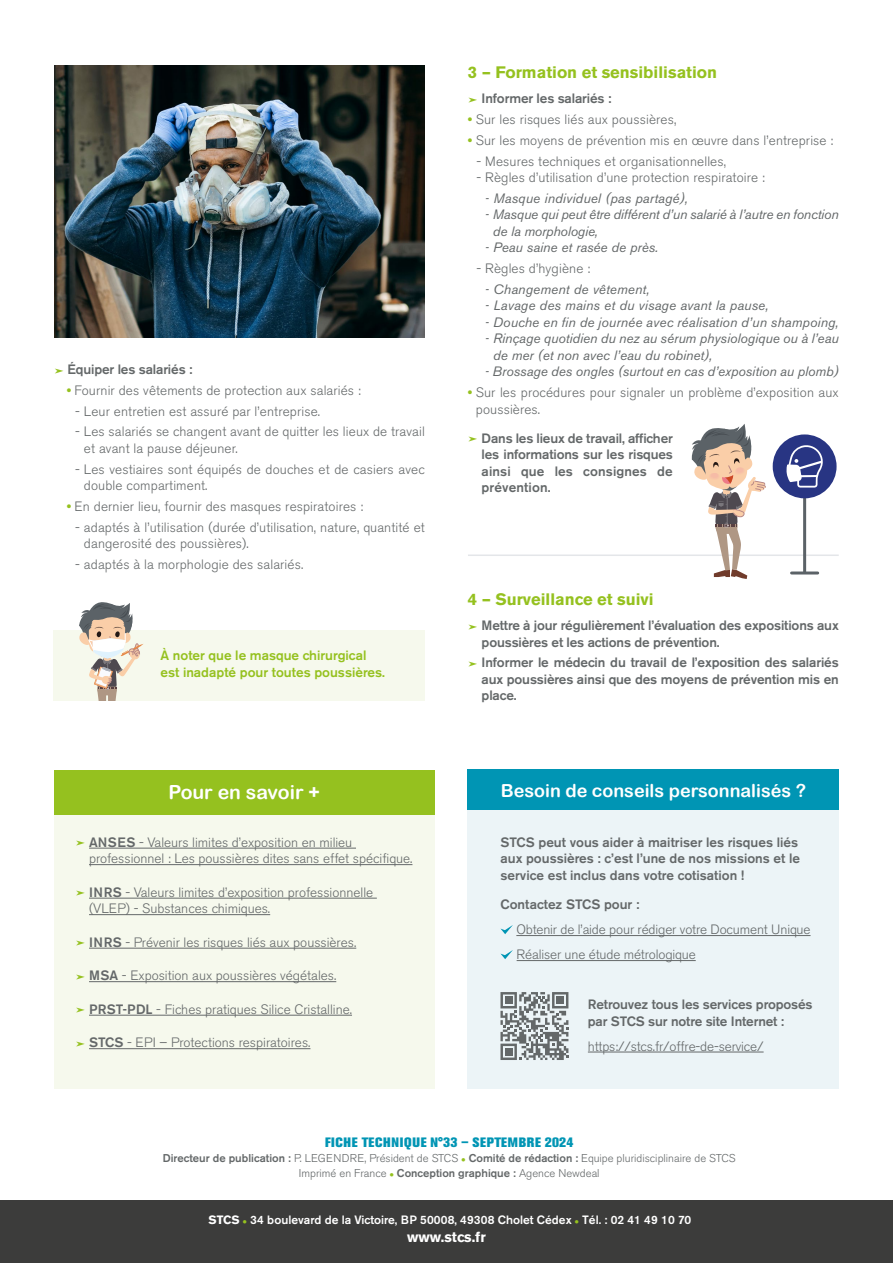
<style>
.page{position:relative;width:893px;height:1263px;background:#fff}
.page>*{position:absolute;margin:0;border:0;box-sizing:border-box;transform-origin:0 0}
.t1{font:19.5px "Arial Rounded MT Bold";color:#fff}
.t2{font:18px "Arial Rounded MT Bold";color:#fff}
.t3{font:700 16.5px "Akzidenz Grotesk BE";color:#95c11f}
.t4{font:700 14.4px "Akzidenz Grotesk BE";color:#fff}
.t5{font:300 13.5px/16.5px "Akzidenz Grotesk BE";letter-spacing:.01em;color:#646869}
.t6{font:500 13.5px/16.5px "Akzidenz Grotesk BE";letter-spacing:-.01em;color:#646869}
.t7{font:italic 13.5px/16.5px "Akzidenz Grotesk BE";color:#646869}
.t8{font:300 13.5px/25px "Akzidenz Grotesk BE";letter-spacing:-.01em;color:#646869}
.t9{font:500 13.5px/16.2px "Akzidenz Grotesk BE";color:#95c11f}
.t10{font:800 13.5px "Akzidenz Grotesk BE";letter-spacing:.05em;color:#0095b4}
.t11{font:500 12px "Akzidenz Grotesk BE";color:#fff}
.t12{font:300 11.25px/15px "Akzidenz Grotesk BE";color:#646869;text-align:center}
.s1{font-family:"Arrows";font-weight:400;color:#95c11f}
.s2{font-weight:500;color:#95c11f}
.s3{font-weight:500}
.s4{font-weight:500;font-size:12px;color:#95c11f}
.s5{font-weight:700}
.s6{color:#95c11f}
</style>
<div class="page">
<img style="left:54px;top:66px;width:371px;height:271px">
<div style="left:0;top:1200px;width:893px;height:63px;background:#3c3c3b"></div>
<div style="left:54px;top:814px;width:380px;height:275px;background:#f6f9ed"></div>
<div style="left:54px;top:770px;width:380px;height:44px;background:#95c11f"></div>
<hr style="left:89px;top:848px;width:267px;height:1px;background:#646869">
<hr style="left:89px;top:864px;width:323px;height:1px;background:#646869">
<hr style="left:89px;top:898px;width:288px;height:1px;background:#646869">
<hr style="left:89px;top:914px;width:181px;height:1px;background:#646869">
<hr style="left:89px;top:948px;width:267px;height:1px;background:#646869">
<hr style="left:89px;top:981px;width:247px;height:1px;background:#646869">
<hr style="left:89px;top:1015px;width:263px;height:1px;background:#646869">
<hr style="left:89px;top:1048px;width:221px;height:1px;background:#646869">
<div style="left:468px;top:810px;width:371px;height:279px;background:#ecf4f7"></div>
<div style="left:468px;top:770px;width:371px;height:40px;background:#0095b4"></div>
<hr style="left:516px;top:935px;width:294px;height:1px;background:#646869">
<hr style="left:517px;top:960px;width:179px;height:1px;background:#646869">
<svg style="left:500px;top:925px;width:13px;height:9px"></svg>
<svg style="left:500px;top:950px;width:13px;height:9px"></svg>
<hr style="left:588px;top:1052px;width:176px;height:1px;background:#646869">
<hr style="left:468px;top:554px;width:371px;height:2px;background:#e4e6e9">
<svg style="left:690px;top:424px;width:76px;height:155px"></svg>
<hr style="left:803px;top:479px;width:3px;height:93px;background:#5b6267">
<hr style="left:791px;top:571px;width:27px;height:3px;background:#5b6267">
<div style="left:773px;top:434px;width:64px;height:64px;background:#283583;border-radius:50%"></div>
<svg style="left:786px;top:445px;width:37px;height:43px"></svg>
<div style="left:54px;top:630px;width:371px;height:70px;background:#f6f9ed"></div>
<svg style="left:79px;top:602px;width:64px;height:98px"></svg>
<svg style="left:500px;top:992px;width:68px;height:68px"></svg>
<div style="left:505px;top:997px;width:7px;height:7px;background:#646869"></div>
<div style="left:557px;top:997px;width:7px;height:7px;background:#646869"></div>
<div style="left:505px;top:1048px;width:7px;height:7px;background:#646869"></div>
<p class="t6" style="left:54px;top:361px;width:140px"><span class="s1">a</span> Équiper les salariés :</p>
<p class="t5" style="left:67px;top:382px;width:296px"><span class="s2">•</span> Fournir des vêtements de protection aux salariés :</p>
<p class="t5" style="left:75px;top:403px;width:246px">- Leur entretien est assuré par l’entreprise.</p>
<p class="t5" style="left:84px;top:424px;width:342px;text-indent:-9px">- Les salariés se changent avant de quitter les lieux de travail et avant la pause déjeuner.</p>
<p class="t5" style="left:84px;top:461px;width:342px;text-indent:-9px">- Les vestiaires sont équipés de douches et de casiers avec double compartiment.</p>
<p class="t5" style="left:67px;top:498px;width:298px"><span class="s2">•</span> En dernier lieu, fournir des masques respiratoires :</p>
<p class="t5" style="left:84px;top:519px;width:342px;text-indent:-9px">- adaptés à l’utilisation (durée d’utilisation, nature, quantité et dangerosité des poussières).</p>
<p class="t5" style="left:75px;top:556px;width:230px">- adaptés à la morphologie des salariés.</p>
<p class="t9" style="left:161px;top:647px;width:226px">À noter que le masque chirurgical est inadapté pour toutes poussières.</p>
<h1 class="t1" style="left:168px;top:780px;width:153px">Pour en savoir +</h1>
<p class="t5" style="left:89px;top:834px;width:325px;text-indent:-14px"><span class="s1">a</span> <span class="s3">ANSES</span> - Valeurs limites d’exposition en milieu professionnel : Les poussières dites sans effet spécifique.</p>
<p class="t5" style="left:89px;top:884px;width:286px;text-indent:-14px"><span class="s1">a</span> <span class="s3">INRS</span> - Valeurs limites d’exposition professionnelle (VLEP) - Substances chimiques.</p>
<p class="t5" style="left:75px;top:934px;width:282px"><span class="s1">a</span> <span class="s3">INRS</span> - Prévenir les risques liés aux poussières.</p>
<p class="t5" style="left:75px;top:968px;width:262px"><span class="s1">a</span> <span class="s3">MSA</span> - Exposition aux poussières végétales.</p>
<p class="t5" style="left:75px;top:1001px;width:278px"><span class="s1">a</span> <span class="s3">PRST-PDL</span> - Fiches pratiques Silice Cristalline.</p>
<p class="t5" style="left:75px;top:1035px;width:237px"><span class="s1">a</span> <span class="s3">STCS</span> - EPI – Protections respiratoires.</p>
<p class="t3" style="left:468px;top:63px;width:251px">3 – Formation et sensibilisation</p>
<p class="t6" style="left:468px;top:90px;width:145px"><span class="s1">a</span> Informer les salariés :</p>
<p class="t5" style="left:468px;top:111px;width:210px"><span class="s2">•</span> Sur les risques liés aux poussières,</p>
<p class="t5" style="left:468px;top:132px;width:367px"><span class="s2">•</span> Sur les moyens de prévention mis en œuvre dans l’entreprise :</p>
<p class="t5" style="left:476px;top:153px;width:251px">- Mesures techniques et organisationnelles,</p>
<p class="t5" style="left:476px;top:169px;width:290px">- Règles d’utilisation d’une protection respiratoire :</p>
<p class="t7" style="left:485px;top:190px;width:205px">- Masque individuel (pas partagé),</p>
<p class="t7" style="left:493px;top:206px;width:347px;text-indent:-8px">- Masque qui peut être différent d’un salarié à l’autre en fonction de la morphologie,</p>
<p class="t7" style="left:485px;top:239px;width:175px">- Peau saine et rasée de près.</p>
<p class="t5" style="left:476px;top:260px;width:115px">- Règles d’hygiène :</p>
<p class="t7" style="left:485px;top:281px;width:166px">- Changement de vêtement,</p>
<p class="t7" style="left:485px;top:297px;width:285px">- Lavage des mains et du visage avant la pause,</p>
<p class="t7" style="left:485px;top:314px;width:355px">- Douche en fin de journée avec réalisation d’un shampoing,</p>
<p class="t7" style="left:493px;top:330px;width:347px;text-indent:-8px">- Rinçage quotidien du nez au sérum physiologique ou à l’eau de mer (et non avec l’eau du robinet),</p>
<p class="t7" style="left:485px;top:363px;width:355px">- Brossage des ongles (surtout en cas d’exposition au plomb)</p>
<p class="t5" style="left:476px;top:384px;width:364px;text-indent:-8px"><span class="s2">•</span> Sur les procédures pour signaler un problème d’exposition aux poussières.</p>
<p class="t6" style="left:482px;top:430px;width:193px;text-align:justify;text-indent:-14px"><span class="s1">a</span> Dans les lieux de travail, afficher les informations sur les risques ainsi que les consignes de prévention.</p>
<p class="t3" style="left:468px;top:590px;width:187px">4 – Surveillance et suivi</p>
<p class="t6" style="left:482px;top:617px;width:359px;text-indent:-14px"><span class="s1">a</span> Mettre à jour régulièrement l’évaluation des expositions aux poussières et les actions de prévention.</p>
<p class="t6" style="left:482px;top:654px;width:359px;text-align:justify;text-indent:-14px"><span class="s1">a</span> Informer le médecin du travail de l’exposition des salariés aux poussières ainsi que des moyens de prévention mis en place.</p>
<h2 class="t2" style="left:501px;top:780px;width:307px">Besoin de conseils personnalisés ?</h2>
<p class="t6" style="left:500px;top:834px;width:301px">STCS peut vous aider à maitriser les risques liés aux poussières : c’est l’une de nos missions et le service est inclus dans votre cotisation !</p>
<p class="t6" style="left:500px;top:896px;width:140px">Contactez STCS pour :</p>
<p class="t8" style="left:516px;top:917px;width:296px">Obtenir de l’aide pour rédiger votre Document Unique<br>Réaliser une étude métrologique</p>
<p class="t6" style="left:588px;top:996px;width:226px">Retrouvez tous les services proposés par STCS sur notre site Internet :</p>
<p class="t8" style="left:588px;top:1034px;width:177px">https://stcs.fr/offre-de-service/</p>
<p class="t10" style="left:325px;top:1135px;width:250px">FICHE TECHNIQUE N°33 – SEPTEMBRE 2024</p>
<p class="t12" style="left:163px;top:1151px;width:574px"><span class="s3">Directeur de publication :</span> P. LEGENDRE, Président de STCS <span class="s4">•</span> <span class="s3">Comité de rédaction :</span> Equipe pluridisciplinaire de STCS<br>Imprimé en France <span class="s4">•</span> <span class="s3">Conception graphique :</span> Agence Newdeal</p>
<p class="t11" style="left:208px;top:1213px;width:484px"><span class="s5">STCS</span> <span class="s6">•</span> 34 boulevard de la Victoire, BP 50008, 49308 Cholet Cédex <span class="s6">•</span> Tél. : 02 41 49 10 70</p>
<p class="t4" style="left:407px;top:1229px;width:80px">www.stcs.fr</p>
</div>
